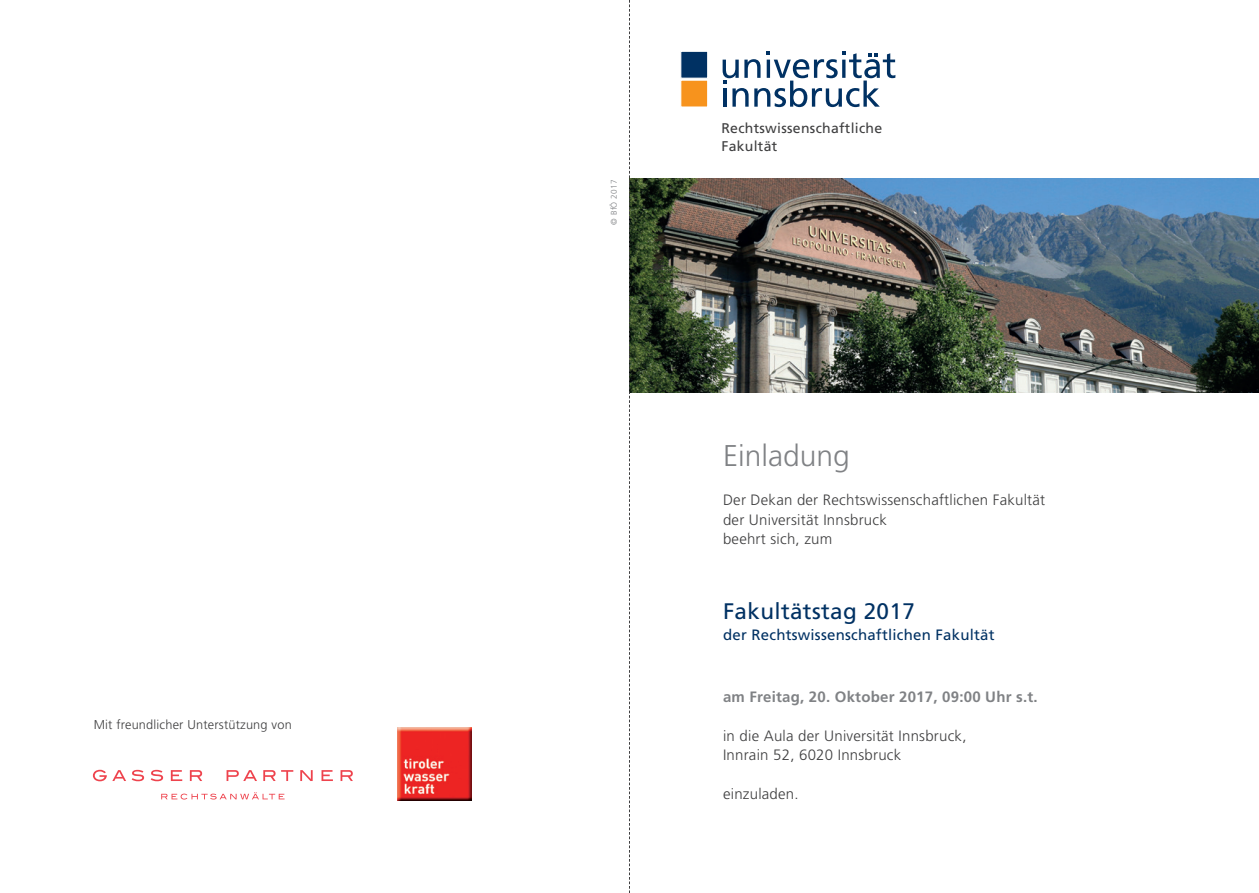
<style>
.page{position:relative;width:1259px;height:893px;background:#fff}
.page>*{position:absolute;margin:0;border:0;box-sizing:border-box;transform-origin:0 0}
.t1{font:300 30px "Frutiger";color:#808285}
.t2{font:22.5px "Frutiger";letter-spacing:.015em;color:#003163}
.t3{font:300 15px/19.5px "Frutiger";letter-spacing:.015em;color:#3e3e3f}
.t4{font:700 15px "Frutiger";letter-spacing:.015em;color:#808285}
.t5{font:15px "Frutiger";letter-spacing:.015em;color:#003163}
.t6{font:14.1px/18.3px "Frutiger";letter-spacing:.02em;color:#3e3e3f}
.t7{font:300 12.75px "Frutiger";letter-spacing:.015em;color:#3e3e3f}
.t8{font:300 8.25px "Frutiger";letter-spacing:.03em;color:#808285}
</style>
<div class="page">
<img style="left:630px;top:179px;width:629px;height:214px">
<svg style="left:629px;top:0;width:1px;height:893px"></svg>
<svg style="left:680px;top:51px;width:28px;height:56px;background:#8f795c"></svg>
<svg style="left:722px;top:52px;width:173px;height:55px"></svg>
<svg style="left:93px;top:770px;width:33px;height:11px"></svg>
<svg style="left:132px;top:770px;width:12px;height:11px"></svg>
<svg style="left:151px;top:770px;width:12px;height:11px"></svg>
<svg style="left:171px;top:770px;width:11px;height:11px"></svg>
<svg style="left:190px;top:770px;width:12px;height:11px"></svg>
<svg style="left:226px;top:770px;width:31px;height:11px"></svg>
<svg style="left:263px;top:770px;width:30px;height:11px"></svg>
<svg style="left:300px;top:770px;width:13px;height:11px"></svg>
<svg style="left:321px;top:770px;width:12px;height:11px"></svg>
<svg style="left:340px;top:770px;width:13px;height:11px"></svg>
<svg style="left:161px;top:792px;width:123px;height:7px"></svg>
<img style="left:398px;top:727px;width:73px;height:74px">
<p class="t7" style="left:94px;top:717px;width:200px">Mit freundlicher Unterstützung von</p>
<p class="t8" style="left:609px;top:225px;width:47px;rotate:-90deg">© BfÖ 2017</p>
<p class="t6" style="left:721px;top:119px;width:162px">Rechtswissenschaftliche<br>Fakultät</p>
<h1 class="t1" style="left:723px;top:439px;width:128px">Einladung</h1>
<p class="t3" style="left:723px;top:490px;width:324px">Der Dekan der Rechtswissenschaftlichen Fakultät der Universität Innsbruck<br>beehrt sich, zum</p>
<h2 class="t2" style="left:723px;top:598px;width:193px">Fakultätstag 2017</h2>
<p class="t5" style="left:723px;top:626px;width:273px">der Rechtswissenschaftlichen Fakultät</p>
<p class="t4" style="left:723px;top:688px;width:316px">am Freitag, 20. Oktober 2017, 09:00 Uhr s.t.</p>
<p class="t3" style="left:723px;top:726px;width:245px">in die Aula der Universität Innsbruck,<br>Innrain 52, 6020 Innsbruck</p>
<p class="t3" style="left:723px;top:784px;width:77px">einzuladen.</p>
</div>
